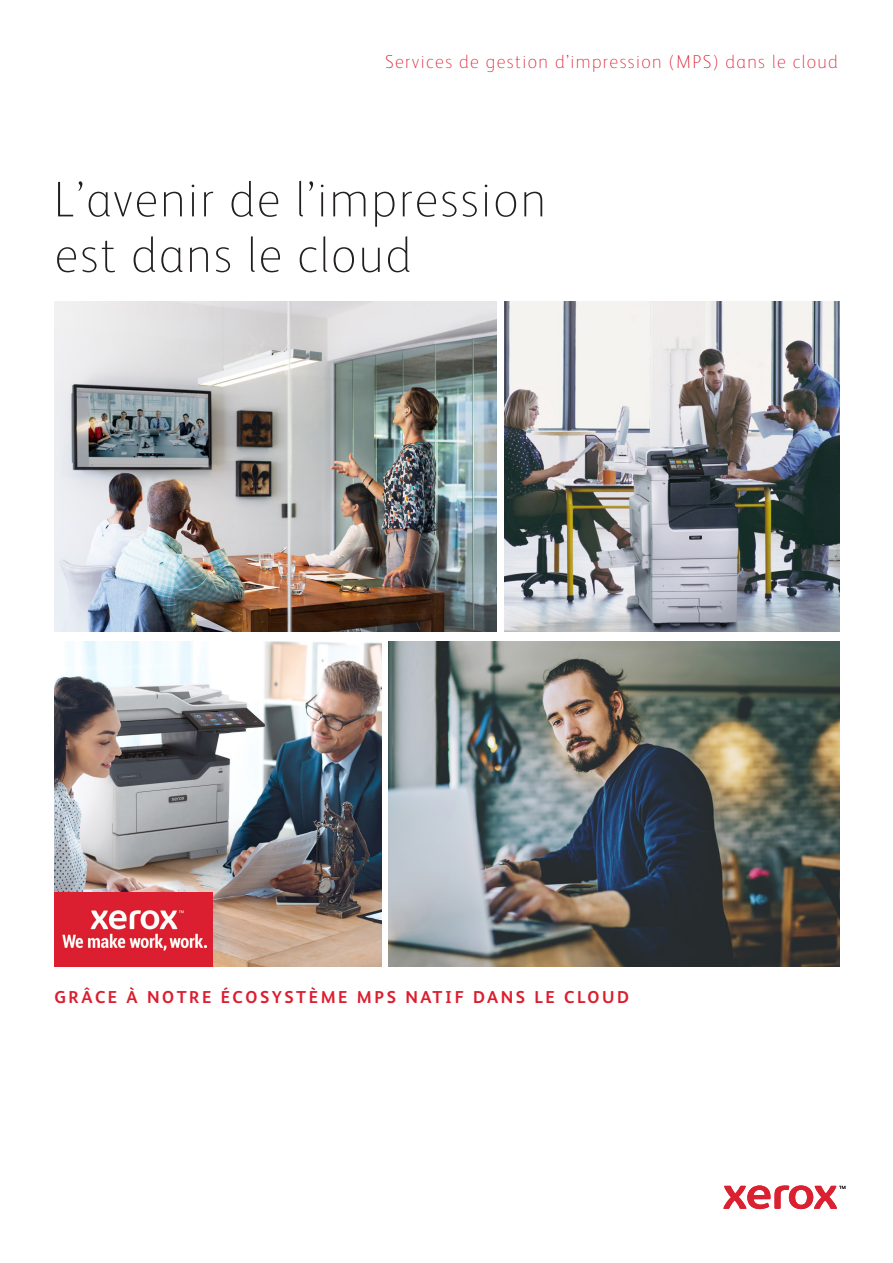
<style>
.page{position:relative;width:893px;height:1263px;background:#fff}
.page>*{position:absolute;margin:0;border:0;box-sizing:border-box;transform-origin:0 0}
.Page_Title{font:100 50.25px/55.5px "Xerox Sans";letter-spacing:.04em;color:#231f20}
.Business_Segment{font:100 18.75px "Xerox Sans";letter-spacing:.075em;color:#db1e30}
.Body_Subhead{font:700 17.25px "Xerox Sans";letter-spacing:.15em;color:#db1e30}
</style>
<div class="page">
<img style="left:54px;top:302px;width:443px;height:329px">
<img style="left:389px;top:641px;width:451px;height:325px">
<img style="left:504px;top:302px;width:336px;height:329px">
<img style="left:55px;top:641px;width:326px;height:325px">
<svg style="left:723px;top:1185px;width:122px;height:24px"></svg>
<img style="left:54px;top:893px;width:159px;height:73px">
<p class="Business_Segment" style="left:385px;top:50px;width:454px">Services de gestion d’impression (MPS) dans le cloud</p>
<p class="Page_Title" style="left:54px;top:169px;width:494px">L’avenir de l’impression est dans le cloud</p>
<p class="Body_Subhead" style="left:54px;top:985px;width:576px">GRÂCE À NOTRE ÉCOSYSTÈME MPS NATIF DANS LE CLOUD</p>
</div>
